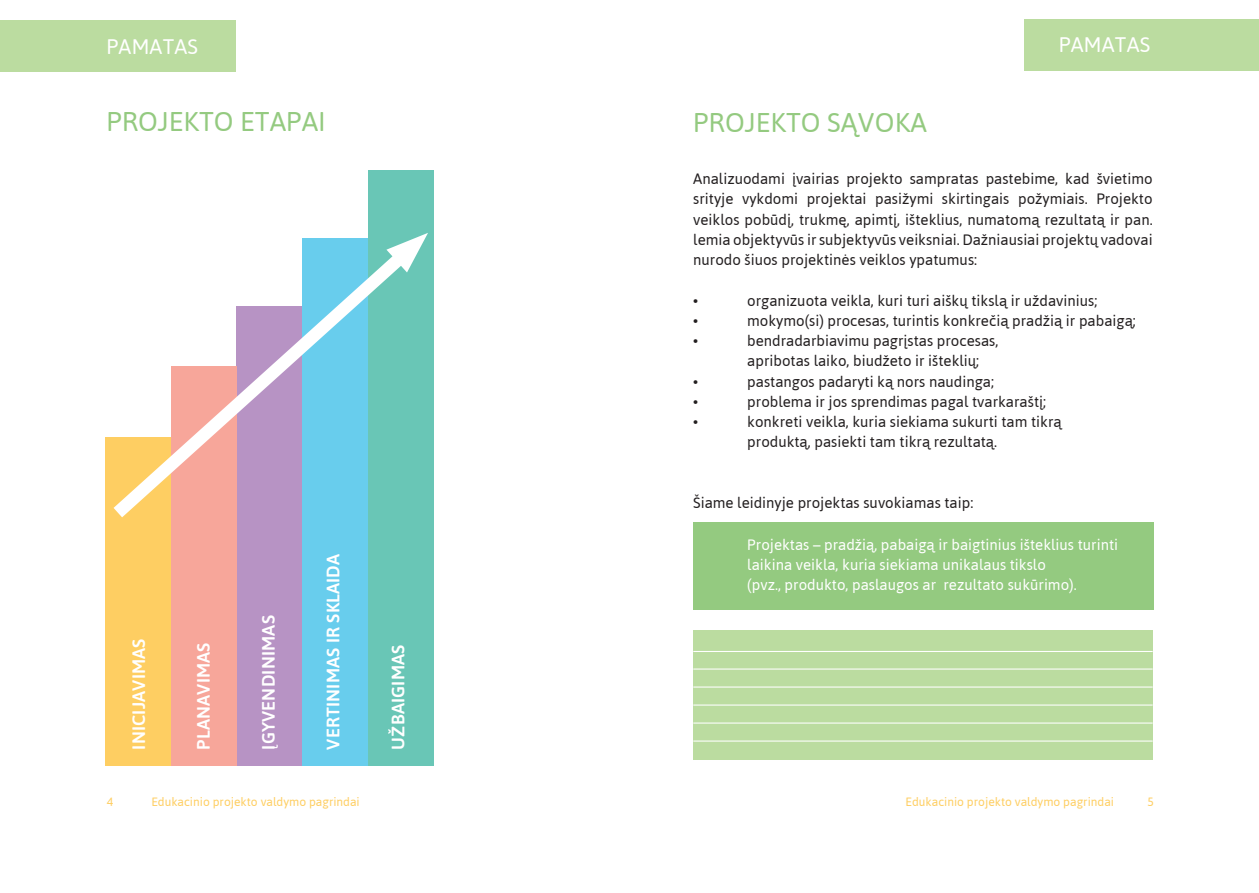
<style>
.page{position:relative;width:1259px;height:893px;background:#fff}
.page>*{position:absolute;margin:0;border:0;box-sizing:border-box;transform-origin:0 0}
.t1{font:27px "Asap";color:#94ca80}
.t2{font:21px "Asap";letter-spacing:.01em;color:#fff}
.t3{font:500 18px "Asap";letter-spacing:.01em;color:#fff}
.t4{font:15px/20.2px "Asap";color:#231f20}
.t5{font:15px/20.2px "Asap";color:#fff}
.t6{font:12px "Asap";color:#fece62}
</style>
<div class="page">
<div style="left:693px;top:523px;width:460px;height:87px;background:#94ca80"></div>
<div style="left:368px;top:170px;width:66px;height:595px;background:#69c6b6"></div>
<div style="left:302px;top:238px;width:66px;height:527px;background:#68cded"></div>
<div style="left:236px;top:306px;width:66px;height:459px;background:#b793c4"></div>
<div style="left:171px;top:366px;width:65px;height:399px;background:#f7a69a"></div>
<div style="left:105px;top:437px;width:66px;height:328px;background:#fece62"></div>
<div style="left:694px;top:631px;width:458px;height:129px;background:#bbdca0"></div>
<div style="left:1024px;top:19px;width:235px;height:52px;background:#bbdca0"></div>
<hr style="left:693px;top:651px;width:459px;height:1px;background:#fff">
<hr style="left:693px;top:668px;width:459px;height:2px;background:#fff">
<hr style="left:693px;top:686px;width:459px;height:2px;background:#fff">
<hr style="left:693px;top:704px;width:459px;height:2px;background:#fff">
<hr style="left:693px;top:722px;width:459px;height:2px;background:#fff">
<hr style="left:693px;top:740px;width:459px;height:2px;background:#fff">
<div style="left:0;top:20px;width:235px;height:51px;background:#bbdca0"></div>
<svg style="left:113px;top:262px;width:294px;height:269px"></svg>
<svg style="left:386px;top:233px;width:42px;height:39px"></svg>
<h2 class="t2" style="left:106px;top:33px;width:92px">Pamatas</h2>
<h1 class="t1" style="left:106px;top:104px;width:207px">PROJEKTO ETAPAI</h1>
<p class="t3" style="left:127px;top:750px;width:112px;rotate:-90deg">Inicijavimas</p>
<p class="t3" style="left:192px;top:750px;width:107px;rotate:-90deg">PlANAVIMAS</p>
<p class="t3" style="left:256px;top:750px;width:136px;rotate:-90deg">Įgyvendinimas</p>
<p class="t3" style="left:321px;top:750px;width:197px;rotate:-90deg">Vertinimas ir sklaida</p>
<p class="t3" style="left:386px;top:750px;width:106px;rotate:-90deg">užbaigimas</p>
<h1 class="t1" style="left:693px;top:105px;width:235px">PROJEKTO sąvo ka</h1>
<h2 class="t2" style="left:1058px;top:31px;width:92px">Pamatas</h2>
<p class="t4" style="left:693px;top:168px;width:461px;text-align:justify">Analizuodami įvairias projekto sampratas pastebime, kad švietimo srityje vykdomi projektai pasižymi skirtingais požymiais. Projekto veiklos pobūdį, trukmę, apimtį, išteklius, numatomą rezultatą ir pan. lemia objektyvūs ir subjektyvūs veiksniai. Dažniausiai projektų vadovai nurodo šiuos projektinės veiklos ypatumus:</p>
<p class="t4" style="left:693px;top:290px;width:7px">•</p>
<p class="t4" style="left:747px;top:290px;width:351px">organizuota veikla, kuri turi aiškų tikslą ir uždavinius;</p>
<p class="t4" style="left:693px;top:310px;width:7px">•</p>
<p class="t4" style="left:747px;top:310px;width:390px">mokymo(si) procesas, turintis konkrečią pradžią ir pabaigą;</p>
<p class="t4" style="left:693px;top:330px;width:7px">•</p>
<p class="t4" style="left:747px;top:330px;width:253px">bendradarbiavimu pagrįstas procesas, apribotas laiko, biudžeto ir išteklių;</p>
<p class="t4" style="left:693px;top:371px;width:7px">•</p>
<p class="t4" style="left:747px;top:371px;width:248px">pastangos padaryti ką nors naudinga;</p>
<p class="t4" style="left:693px;top:391px;width:7px">•</p>
<p class="t4" style="left:747px;top:391px;width:300px">problema ir jos sprendimas pagal tvarkaraštį;</p>
<p class="t4" style="left:693px;top:411px;width:7px">•</p>
<p class="t4" style="left:747px;top:411px;width:317px">konkreti veikla, kuria siekiama sukurti tam tikrą produktą, pasiekti tam tikrą rezultatą.</p>
<p class="t4" style="left:693px;top:492px;width:282px">Šiame leidinyje projektas suvokiamas taip:</p>
<p class="t5" style="left:747px;top:534px;width:372px">Projektas – pradžią, pabaigą ir baigtinius išteklius turinti laikina veikla, kuria siekiama unikalaus tikslo<br>(pvz., produkto, paslaugos ar rezultato sukūrimo).</p>
<p class="t6" style="left:107px;top:794px;width:8px">4</p>
<p class="t6" style="left:151px;top:794px;width:210px">Edukacinio projekto valdymo pagrindai</p>
<p class="t6" style="left:905px;top:794px;width:210px">Edukacinio projekto valdymo pagrindai</p>
<p class="t6" style="left:1147px;top:794px;width:8px">5</p>
</div>
